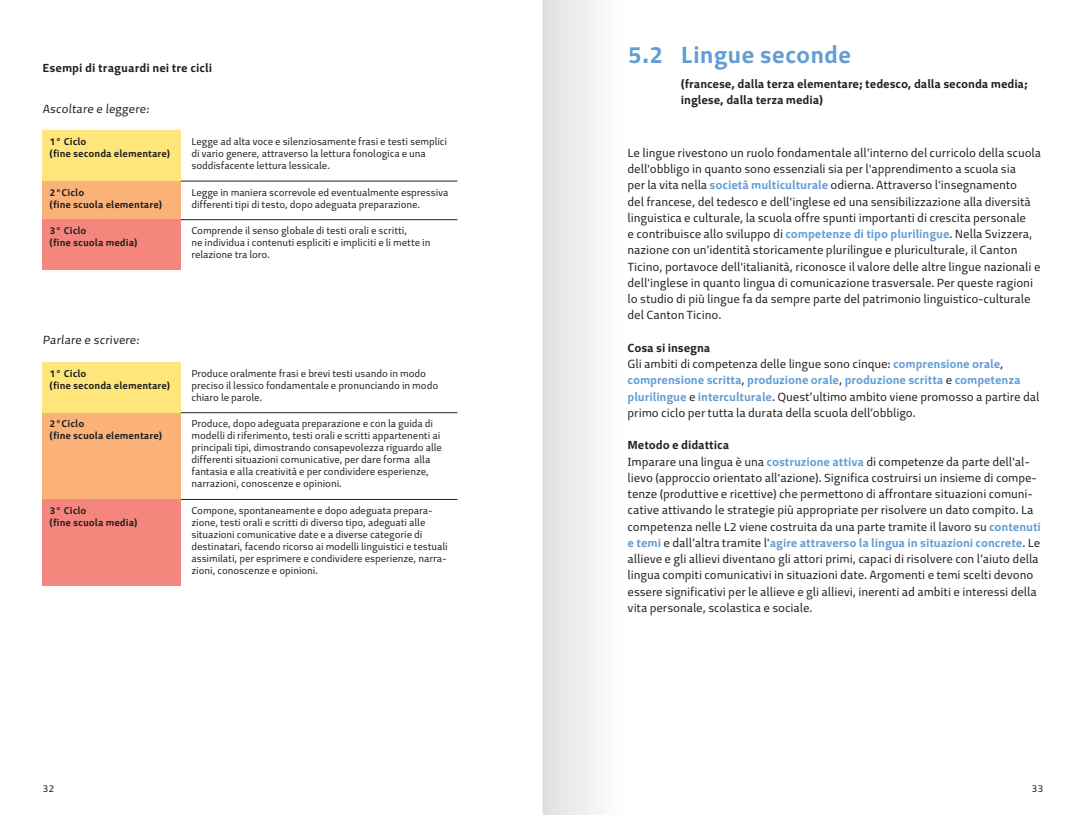
<style>
.page{position:relative;width:1085px;height:815px;background:#fff}
.page>*{position:absolute;margin:0;border:0;box-sizing:border-box;transform-origin:0 0}
.t1{font:700 23.75px "Test Me Sans 02";color:#639dd4}
.t2{font:11.88px/16.2px "Test Me Sans 02";letter-spacing:-.01em;color:#221f1f}
.t3{font:700 11.88px/16.2px "Test Me Sans 02";letter-spacing:-.01em;color:#221f1f}
.t4{font:10px/12px "Test Me Sans 02";letter-spacing:-.01em;color:#221f1f}
.t5{font:700 10px/12px "Test Me Sans 02";color:#221f1f}
.s1{font-weight:700;color:#639dd4}
.s2{font-weight:700}
</style>
<div class="page">
<div style="left:43px;top:130px;width:138px;height:51px;background:#ffe67a"></div>
<div style="left:43px;top:181px;width:138px;height:39px;background:#fab279"></div>
<div style="left:43px;top:220px;width:138px;height:50px;background:#f4867e"></div>
<hr style="left:181px;top:181px;width:276px;height:1px;background:#221f1f">
<hr style="left:181px;top:219px;width:276px;height:1px;background:#221f1f">
<div style="left:43px;top:362px;width:138px;height:51px;background:#ffe67a"></div>
<div style="left:43px;top:413px;width:138px;height:86px;background:#fab279"></div>
<div style="left:43px;top:499px;width:138px;height:87px;background:#f4867e"></div>
<hr style="left:181px;top:412px;width:276px;height:1px;background:#221f1f">
<hr style="left:181px;top:499px;width:276px;height:1px;background:#221f1f">
<img style="left:542px;top:0;width:55px;height:815px">
<p class="t3" style="left:43px;top:61px;width:171px">Esempi di traguardi nei tre cicli</p>
<p class="t2" style="left:43px;top:102px;width:109px">Ascoltare e leggere:</p>
<p class="t5" style="left:50px;top:137px;width:122px">1° Ciclo<br>(fine seconda elementare)</p>
<p class="t4" style="left:191px;top:136px;width:257px">Legge ad alta voce e silenziosamente frasi e testi semplici di vario genere, attraverso la lettura fonologica e una soddisfacente lettura lessicale.</p>
<p class="t5" style="left:50px;top:187px;width:114px">2°Ciclo<br>(fine scuola elementare)</p>
<p class="t4" style="left:191px;top:187px;width:259px">Legge in maniera scorrevole ed eventualmente espressiva differenti tipi di testo, dopo adeguata preparazione.</p>
<p class="t5" style="left:50px;top:226px;width:89px">3° Ciclo<br>(fine scuola media)</p>
<p class="t4" style="left:191px;top:225px;width:240px">Comprende il senso globale di testi orali e scritti,<br>ne individua i contenuti espliciti e impliciti e li mette in relazione tra loro.</p>
<p class="t2" style="left:43px;top:333px;width:100px">Parlare e scrivere:</p>
<p class="t5" style="left:50px;top:368px;width:122px">1° Ciclo<br>(fine seconda elementare)</p>
<p class="t4" style="left:191px;top:368px;width:248px">Produce oralmente frasi e brevi testi usando in modo preciso il lessico fondamentale e pronunciando in modo chiaro le parole.</p>
<p class="t5" style="left:50px;top:419px;width:114px">2°Ciclo<br>(fine scuola elementare)</p>
<p class="t4" style="left:191px;top:418px;width:252px">Produce, dopo adeguata preparazione e con la guida di modelli di riferimento, testi orali e scritti appartenenti ai principali tipi, dimostrando consapevolezza riguardo alle differenti situazioni comunicative, per dare forma alla fantasia e alla creatività e per condividere esperienze, narrazioni, conoscenze e opinioni.</p>
<p class="t5" style="left:50px;top:506px;width:89px">3° Ciclo<br>(fine scuola media)</p>
<p class="t4" style="left:191px;top:505px;width:258px">Compone, spontaneamente e dopo adeguata prepara&shy;zione, testi orali e scritti di diverso tipo, adeguati alle situazioni comunicative date e a diverse categorie di destinatari, facendo ricorso ai modelli linguistici e testuali assimilati, per esprimere e condividere esperienze, narra&shy;zioni, conoscenze e opinioni.</p>
<h1 class="t1" style="left:627px;top:45px;width:225px">5.2 Lingue seconde</h1>
<p class="t3" style="left:681px;top:77px;width:348px">(francese, dalla terza elementare; tedesco, dalla seconda media; inglese, dalla terza media)</p>
<p class="t2" style="left:627px;top:145px;width:415px">Le lingue rivestono un ruolo fondamentale all’interno del curricolo della scuola dell'obbligo in quanto sono essenziali sia per l'apprendimento a scuola sia<br>per la vita nella <span class="s1">società multiculturale</span> odierna. Attraverso l'insegnamento<br>del francese, del tedesco e dell'inglese ed una sensibilizzazione alla diversità linguistica e culturale, la scuola offre spunti importanti di crescita personale<br>e contribuisce allo sviluppo di <span class="s1">competenze di tipo plurilingue</span>. Nella Svizzera, nazione con un’identità storicamente plurilingue e pluriculturale, il Canton Ticino, portavoce dell'italianità, riconosce il valore delle altre lingue nazionali e dell'inglese in quanto lingua di comunicazione trasversale. Per queste ragioni lo studio di più lingue fa da sempre parte del patrimonio linguistico-culturale del Canton Ticino.</p>
<p class="t2" style="left:627px;top:340px;width:413px"><span class="s2">Cosa si insegna<br></span>Gli ambiti di competenza delle lingue sono cinque: <span class="s1">comprensione orale</span>, <span class="s1">comprensione scritta</span>, <span class="s1">produzione orale</span>, <span class="s1">produzione scritta</span> e <span class="s1">competenza plurilingue</span> e <span class="s1">interculturale</span>. Quest’ultimo ambito viene promosso a partire dal primo ciclo per tutta la durata della scuola dell’obbligo.</p>
<p class="t2" style="left:627px;top:438px;width:415px"><span class="s2">Metodo e didattica<br></span>Imparare una lingua è una <span class="s1">costruzione attiva</span> di competenze da parte dell'al&shy;lievo (approccio orientato all'azione). Significa costruirsi un insieme di compe&shy;tenze (produttive e ricettive) che permettono di affrontare situazioni comuni&shy;cative attivando le strategie più appropriate per risolvere un dato compito. La competenza nelle L2 viene costruita da una parte tramite il lavoro su <span class="s1">contenuti e temi</span> e dall’altra tramite l'<span class="s1">agire attraverso la lingua in situazioni concrete</span>. Le allieve e gli allievi diventano gli attori primi, capaci di risolvere con l’aiuto della lingua compiti comunicativi in situazioni date. Argomenti e temi scelti devono essere significativi per le allieve e gli allievi, inerenti ad ambiti e interessi della vita personale, scolastica e sociale.</p>
<p class="t4" style="left:43px;top:784px;width:13px">32</p>
<p class="t4" style="left:1031px;top:784px;width:13px">33</p>
</div>
